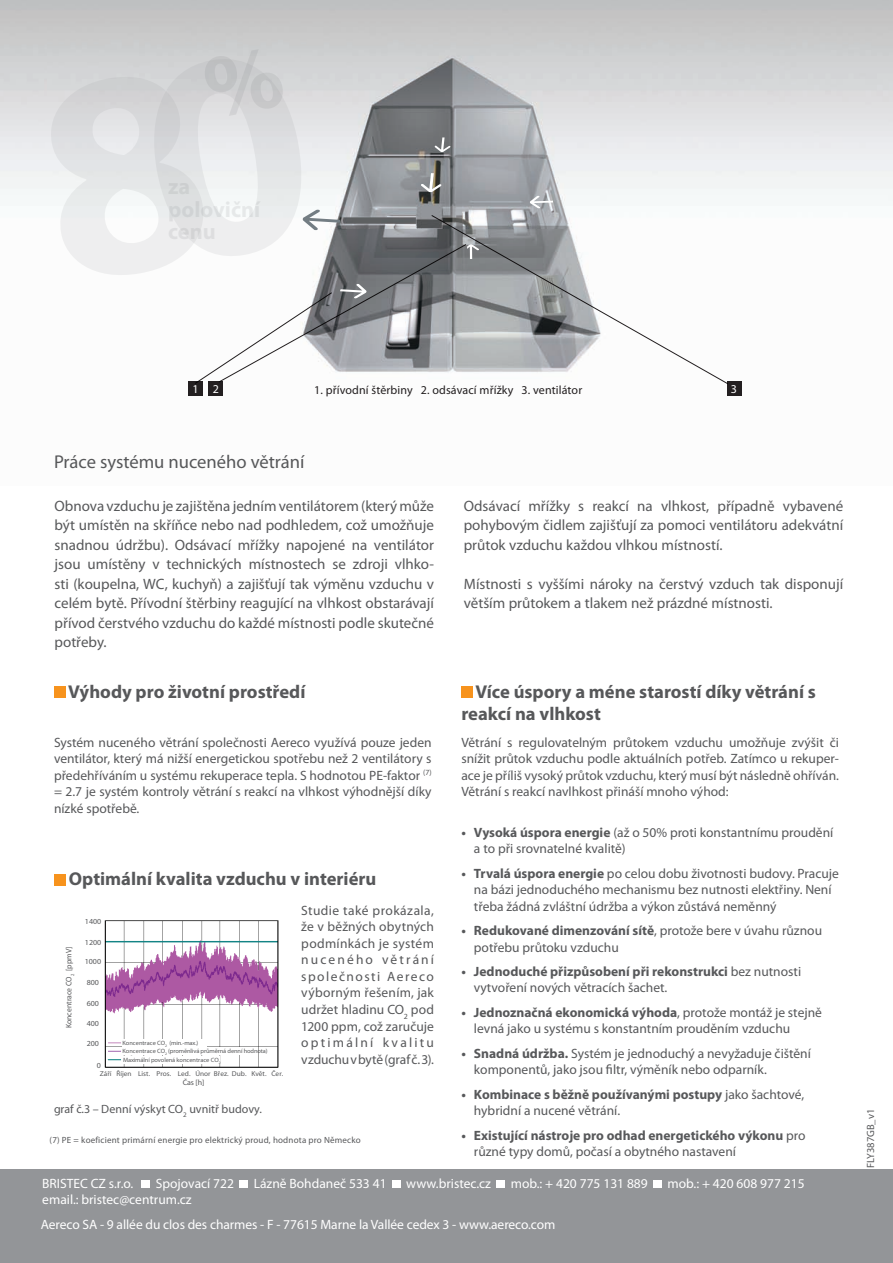
<style>
.page{position:relative;width:893px;height:1263px;background:#fff}
.page>*{position:absolute;margin:0;border:0;box-sizing:border-box;transform-origin:0 0}
.t1{font:700 18.6px/22.4px "Myriad Pro";color:#57585a}
.t2{font:18.6px "Myriad Pro";color:#57585a}
.t3{font:15px/19.5px "Myriad Pro";color:#57585a;text-align:justify}
.Texte_courant{font:13.5px/16.5px "Myriad Pro";color:#57585a}
.t4{font:13.5px "Myriad Pro";color:#fff}
.t5{font:700 13.5px/16.2px "Myriad Pro";color:#57585a}
.t6{font:12px "Myriad Pro";letter-spacing:.01em;color:#231f20}
.t7{font:12px "Myriad Pro";color:#57585a}
.texte_general_explic{font:12px "Myriad Pro";color:#fff}
.t8{font:10.5px "Myriad Pro";color:#57585a}
.Texte_courant-2{font:9px "Myriad Pro";letter-spacing:.02em;color:#57585a}
.t9{font:300 7.95px "Myriad Pro";color:#57585a}
.t10{font:300 7.65px "Myriad Pro";color:#57585a}
.t11{font:300 7.05px "Myriad Pro";letter-spacing:.005em;color:#57585a}
.t12{font:300 6.15px/8.4px "Myriad Pro";letter-spacing:-.015em;color:#57585a}
.s1{font-weight:700}
.s2{font-weight:400}
</style>
<div class="page">
<div style="left:54px;top:686px;width:11px;height:11px;background:#f7931d"></div>
<div style="left:54px;top:874px;width:11px;height:11px;background:#f7931d"></div>
<div style="left:461px;top:686px;width:11px;height:11px;background:#f7931d"></div>
<div style="left:0;top:1169px;width:893px;height:94px;background:#939598"></div>
<img style="left:48px;top:0;width:845px;height:396px">
<div style="left:188px;top:381px;width:15px;height:15px;background:#231f20"></div>
<div style="left:209px;top:381px;width:14px;height:15px;background:#231f20"></div>
<div style="left:727px;top:381px;width:14px;height:15px;background:#231f20"></div>
<svg style="left:479px;top:215px;width:249px;height:169px"></svg>
<svg style="left:529px;top:196px;width:24px;height:13px"></svg>
<svg style="left:46px;top:51px;width:433px;height:333px"></svg>
<img style="left:104px;top:920px;width:175px;height:148px">
<div style="left:122px;top:1039px;width:85px;height:7px;background:#fff"></div>
<div style="left:122px;top:1047px;width:133px;height:8px;background:#fff"></div>
<div style="left:122px;top:1055px;width:98px;height:8px;background:#fff"></div>
<div style="left:142px;top:1181px;width:8px;height:7px;background:#fff"></div>
<div style="left:240px;top:1181px;width:8px;height:7px;background:#fff"></div>
<div style="left:392px;top:1181px;width:8px;height:7px;background:#fff"></div>
<div style="left:497px;top:1181px;width:8px;height:7px;background:#fff"></div>
<div style="left:653px;top:1181px;width:9px;height:7px;background:#fff"></div>
<p class="texte_general_explic" style="left:192px;top:381px;width:8px">1</p>
<p class="texte_general_explic" style="left:213px;top:381px;width:8px">2</p>
<p class="texte_general_explic" style="left:731px;top:381px;width:8px">3</p>
<p class="t6" style="left:314px;top:382px;width:270px">1. přívodní štěrbiny 2. odsávací mřížky 3. ventilátor</p>
<p class="t2" style="left:54px;top:450px;width:252px">Práce systému nuceného větrání</p>
<p class="t3" style="left:55px;top:496px;width:381px">Obnova vzduchu je zajištěna jedním ventilátorem (který může být umístěn na skříňce nebo nad podhledem, což umožňuje snadnou údržbu). Odsávací mřížky napojené na ventilátor jsou umístěny v technických místnostech se zdroji vlhko&shy;sti (koupelna, WC, kuchyň) a zajišťují tak výměnu vzduchu v celém bytě. Přívodní štěrbiny reagující na vlhkost obstarávají přívod čerstvého vzduchu do každé místnosti podle skutečné potřeby.</p>
<p class="t3" style="left:464px;top:496px;width:381px">Odsávací mřížky s reakcí na vlhkost, případně vybavené pohybovým čidlem zajišťují za pomoci ventilátoru adekvátní průtok vzduchu každou vlhkou místností.</p>
<p class="t3" style="left:464px;top:574px;width:381px">Místnosti s vyššími nároky na čerstvý vzduch tak disponují větším průtokem a tlakem než prázdné místnosti.</p>
<p class="t1" style="left:68px;top:679px;width:239px">Výhody pro životní prostředí</p>
<p class="Texte_courant" style="left:54px;top:734px;width:379px;text-align:justify">Systém nuceného větrání společnosti Aereco využívá pouze jeden ventilátor, který má nižší energetickou spotřebu než 2 ventilátory s předehříváním u systému rekuperace tepla. S hodnotou PE-faktor <sup>(7) </sup>= 2.7 je systém kontroly větrání s reakcí na vlhkost výhodnější díky nízké spotřebě.</p>
<p class="t1" style="left:69px;top:867px;width:309px">Optimální kvalita vzduchu v interiéru</p>
<p class="t10" style="left:85px;top:917px;width:18px">1400</p>
<p class="t9" style="left:64px;top:1028px;width:83px;rotate:-90deg">Koncentrace CO<sub>2</sub> [ppmV]</p>
<p class="t10" style="left:85px;top:937px;width:18px">1200</p>
<p class="t10" style="left:85px;top:957px;width:18px">1000</p>
<p class="t10" style="left:87px;top:978px;width:14px">800</p>
<p class="t10" style="left:87px;top:999px;width:14px">600</p>
<p class="t10" style="left:87px;top:1019px;width:14px">400</p>
<p class="t12" style="left:122px;top:1038px;width:147px">Koncentrace CO<sub>2</sub> (min.-max.)<br>Koncentrace CO<sub>2</sub> (proměnlivá průměrná denní hodnota)<br>Maximální povolená koncentrace CO<sub>2</sub></p>
<p class="t10" style="left:87px;top:1039px;width:14px">200</p>
<p class="t10" style="left:97px;top:1061px;width:6px">0</p>
<p class="t11" style="left:100px;top:1069px;width:185px">Září Říjen List. Pros. Led. Únor Břez. Dub. Květ. Čer.</p>
<p class="t10" style="left:183px;top:1077px;width:23px">Čas [h]</p>
<p class="t7" style="left:54px;top:1102px;width:209px">graf č.3 – Denní výskyt CO<sub>2</sub> uvnitř budovy.</p>
<p class="Texte_courant" style="left:301px;top:902px;width:134px;text-align:justify">Studie také prokázala, že v běžných obytných podmínkách je systém nuceného větrání společnosti Aereco výborným řešením, jak udržet hladinu CO<sub>2</sub> pod 1200 ppm, což zaručuje optimální kvalitu vzduchu v bytě (graf č. 3).</p>
<p class="Texte_courant-2" style="left:50px;top:1134px;width:313px">(7) PE = koeficient primární energie pro elektrický proud, hodnota pro Německo</p>
<p class="t1" style="left:461px;top:679px;width:356px;text-indent:14px">Více úspory a méne starostí díky větrání s reakcí na vlhkost</p>
<p class="Texte_courant" style="left:461px;top:734px;width:379px;text-align:justify">Větrání s regulovatelným průtokem vzduchu umožňuje zvýšit či snížit průtok vzduchu podle aktuálních potřeb. Zatímco u rekuper&shy;ace je příliš vysoký průtok vzduchu, který musí být následně ohříván.<br>Větrání s reakcí navlhkost přináší mnoho výhod:</p>
<p class="Texte_courant" style="left:474px;top:824px;width:361px;text-indent:-13px"><span class="s1">• Vysoká úspora energie</span> (až o 50% proti konstantnímu proudění a to při srovnatelné kvalitě)</p>
<p class="Texte_courant" style="left:474px;top:865px;width:366px;text-indent:-13px"><span class="s1">• Trvalá úspora energie</span> po celou dobu životnosti budovy. Pracuje na bázi jednoduchého mechanismu bez nutnosti elektřiny. Není třeba žádná zvláštní údržba a výkon zůstává neměnný</p>
<p class="Texte_courant" style="left:474px;top:922px;width:350px;text-indent:-13px"><span class="s1">• Redukované dimenzování sítě</span>, protože bere v úvahu různou potřebu průtoku vzduchu</p>
<p class="Texte_courant" style="left:474px;top:963px;width:329px;text-indent:-13px"><span class="s1">• Jednoduché přizpůsobení při rekonstrukci</span> bez nutnosti vytvoření nových větracích šachet.</p>
<p class="Texte_courant" style="left:474px;top:1004px;width:350px;text-indent:-13px"><span class="s1">• Jednoznačná ekonomická výhoda</span>, protože montáž je stejně levná jako u systému s konstantním prouděním vzduchu</p>
<p class="Texte_courant" style="left:474px;top:1045px;width:338px;text-indent:-13px"><span class="s1">• Snadná údržba.</span> Systém je jednoduchý a nevyžaduje čištění komponentů, jako jsou filtr, výměník nebo odparník.</p>
<p class="Texte_courant" style="left:474px;top:1086px;width:332px;text-indent:-13px"><span class="s1">• Kombinace s běžně používanými postupy</span> jako šachtové, hybridní a nucené větrání.</p>
<p class="t5" style="left:474px;top:1127px;width:333px;text-indent:-13px">• Existující nástroje pro odhad energetického výkonu <span class="s2">pro různé typy domů, počasí a obytného nastavení</span></p>
<p class="t4" style="left:42px;top:1175px;width:93px">BRISTEC CZ s.r.o.</p>
<p class="t4" style="left:156px;top:1175px;width:80px">Spojovací 722</p>
<p class="t4" style="left:254px;top:1175px;width:134px">Lázně Bohdaneč 533 41</p>
<p class="t4" style="left:406px;top:1175px;width:86px">www.bristec.cz</p>
<p class="t4" style="left:511px;top:1175px;width:139px">mob.: + 420 775 131 889</p>
<p class="t4" style="left:667px;top:1175px;width:139px">mob.: + 420 608 977 215</p>
<p class="t4" style="left:42px;top:1191px;width:151px">email.: bristec@centrum.cz</p>
<p class="t4" style="left:41px;top:1216px;width:516px">Aereco SA - 9 allée du clos des charmes - F - 77615 Marne la Vallée cedex 3 - www.aereco.com</p>
<p class="t8" style="left:864px;top:1168px;width:61px;rotate:-90deg">FLY387GB_v1</p>
</div>
